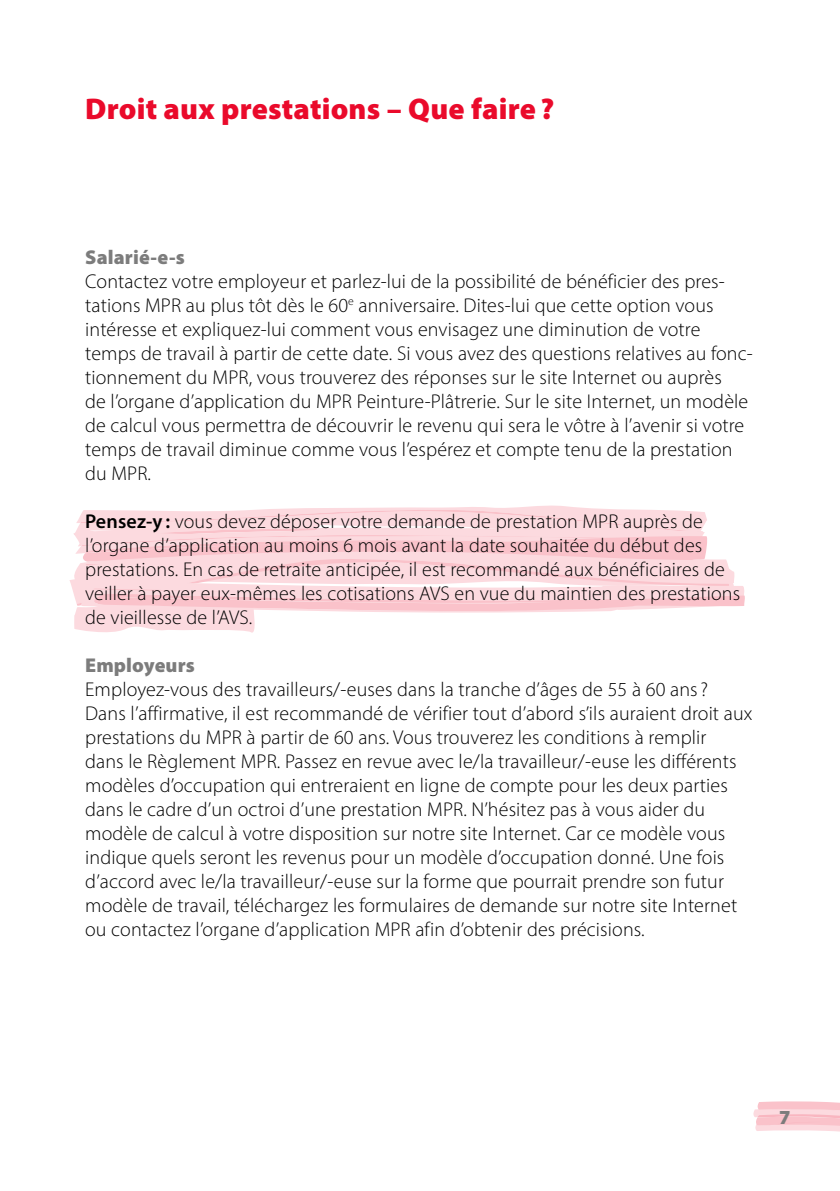
<style>
.page{position:relative;width:840px;height:1191px;background:#fff}
.page>*{position:absolute;margin:0;border:0;box-sizing:border-box;transform-origin:0 0}
.t1{font:900 30px "Myriad Pro";letter-spacing:.005em;color:#ea0a2b}
.t2{font:300 20px/24px "Myriad Pro";letter-spacing:.005em;color:#000}
.t3{font:900 20px "Myriad Pro";letter-spacing:.005em;color:#7c7c7c}
.s1{font-weight:600}
</style>
<div class="page">
<svg style="left:753px;top:1101px;width:86px;height:31px;background:#facfd6"></svg>
<svg style="left:69px;top:505px;width:676px;height:128px"></svg>
<h1 class="t1" style="left:85px;top:89px;width:470px">Droit aux prestations – Que faire ?</h1>
<p class="t3" style="left:85px;top:244px;width:101px">Salarié-e-s</p>
<p class="t2" style="left:85px;top:269px;width:668px">Contactez votre employeur et parlez-lui de la possibilité de bénéficier des pres&shy;tations MPR au plus tôt dès le 60<sup>e</sup> anniversaire. Dites-lui que cette option vous intéresse et expliquez-lui comment vous envisagez une diminution de votre temps de travail à partir de cette date. Si vous avez des questions relatives au fonc&shy;tionnement du MPR, vous trouverez des réponses sur le site Internet ou auprès<br>de l’organe d’application du MPR Peinture-Plâtrerie. Sur le site Internet, un modèle de calcul vous permettra de découvrir le revenu qui sera le vôtre à l’avenir si votre temps de travail diminue comme vous l’espérez et compte tenu de la prestation du MPR.</p>
<p class="t2" style="left:85px;top:509px;width:656px"><span class="s1">Pensez-y :</span> vous devez déposer votre demande de prestation MPR auprès de l’organe d’application au moins 6 mois avant la date souhaitée du début des prestations. En cas de retraite anticipée, il est recommandé aux bénéficiaires de veiller à payer eux-mêmes les cotisations AVS en vue du maintien des prestations de vieillesse de l’AVS.</p>
<p class="t3" style="left:85px;top:652px;width:111px">Employeurs</p>
<p class="t2" style="left:85px;top:677px;width:668px">Employez-vous des travailleurs/-euses dans la tranche d’âges de 55 à 60 ans?<br>Dans l’affirmative, il est recommandé de vérifier tout d’abord s’ils auraient droit aux prestations du MPR à partir de 60 ans. Vous trouverez les conditions à remplir<br>dans le Règlement MPR. Passez en revue avec le/la travailleur/-euse les différents modèles d’occupation qui entreraient en ligne de compte pour les deux parties dans le cadre d’un octroi d’une prestation MPR. N’hésitez pas à vous aider du modèle de calcul à votre disposition sur notre site Internet. Car ce modèle vous indique quels seront les revenus pour un modèle d’occupation donné. Une fois d’accord avec le/la travailleur/-euse sur la forme que pourrait prendre son futur modèle de travail, téléchargez les formulaires de demande sur notre site Internet ou contactez l’organe d’application MPR afin d’obtenir des précisions.</p>
<p class="t3" style="left:778px;top:1103px;width:13px">7</p>
</div>
